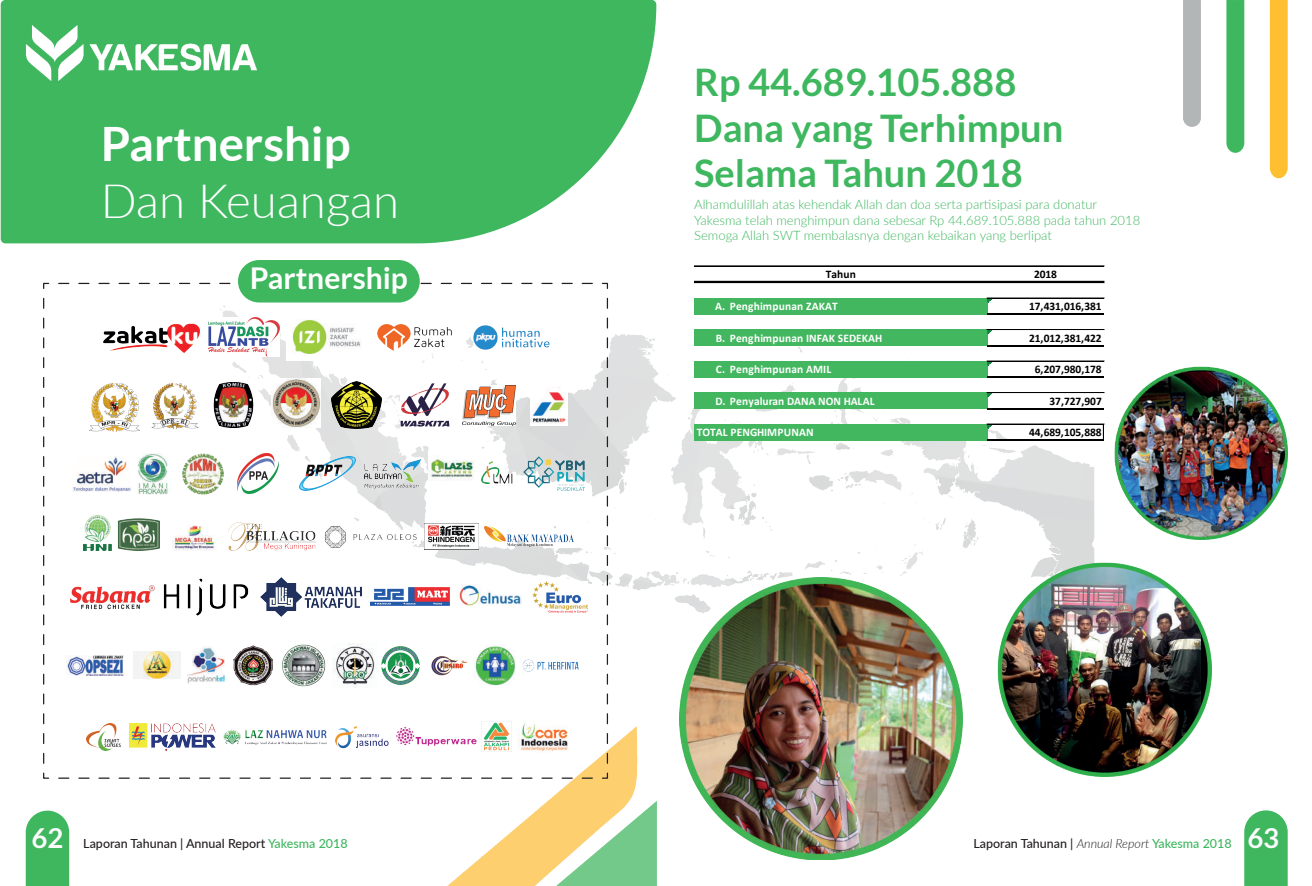
<style>
.page{position:relative;width:1312px;height:886px;background:#fff}
.page>*{position:absolute;margin:0;border:0;box-sizing:border-box;transform-origin:0 0}
.t1{font:700 47.38px "Lato";color:#fff}
.t2{font:300 47.38px "Lato";color:#fff}
.t3{font:700 38px/45.6px "Lato";color:#3eb75f}
.t4{font:700 30px "Lato";color:#fff}
.t5{font:300 13px/15.6px "Lato";color:#3eb75f}
.t6{font:500 12.5px "Lato";color:#231f20}
.t7{font:700 11.62px "Calibri";letter-spacing:.01em;color:#fff}
.t8{font:700 11.62px "Calibri";letter-spacing:-.005em;color:#000001}
.s1{font-weight:700;font-size:27.5px;color:#fbfbfc}
.s2{color:#3eb75f}
.s3{font-weight:300;font-style:italic}
</style>
<div class="page">
<img style="left:219px;top:305px;width:874px;height:319px">
<svg style="left:1px;top:0;width:655px;height:243px;background:#4fbd6d"></svg>
<img style="left:447px;top:727px;width:209px;height:159px">
<div style="left:1183px;top:0;width:17px;height:127px;background:#b2b6b6"></div>
<svg style="left:1226px;top:0;width:17px;height:153px;background:#45b965"></svg>
<div style="left:1269px;top:0;width:18px;height:178px;background:#febf31"></div>
<img style="left:1px;top:0;width:281px;height:107px">
<svg style="left:1244px;top:810px;width:43px;height:76px;background:#4bbc6a"></svg>
<svg style="left:26px;top:810px;width:43px;height:76px;background:#4bbb69"></svg>
<img style="left:517px;top:723px;width:54px;height:30px">
<img style="left:86px;top:723px;width:34px;height:27px">
<img style="left:482px;top:722px;width:29px;height:30px">
<img style="left:465px;top:317px;width:93px;height:40px">
<img style="left:331px;top:381px;width:50px;height:48px">
<img style="left:484px;top:526px;width:89px;height:20px">
<img style="left:299px;top:457px;width:56px;height:34px">
<img style="left:223px;top:729px;width:104px;height:16px">
<img style="left:90px;top:383px;width:49px;height:48px">
<img style="left:462px;top:386px;width:53px;height:39px">
<img style="left:67px;top:655px;width:56px;height:21px">
<img style="left:187px;top:647px;width:38px;height:37px">
<img style="left:530px;top:388px;width:37px;height:37px">
<img style="left:324px;top:526px;width:92px;height:21px">
<img style="left:523px;top:457px;width:61px;height:34px">
<img style="left:238px;top:454px;width:40px;height:40px">
<img style="left:375px;top:321px;width:79px;height:32px">
<img style="left:425px;top:523px;width:53px;height:26px">
<img style="left:396px;top:727px;width:81px;height:45px">
<img style="left:400px;top:383px;width:49px;height:43px">
<img style="left:103px;top:323px;width:97px;height:30px">
<img style="left:223px;top:522px;width:93px;height:28px">
<img style="left:134px;top:652px;width:46px;height:27px">
<img style="left:335px;top:726px;width:53px;height:23px">
<img style="left:208px;top:318px;width:71px;height:38px">
<img style="left:151px;top:382px;width:48px;height:47px">
<img style="left:457px;top:584px;width:68px;height:23px">
<img style="left:533px;top:582px;width:54px;height:30px">
<img style="left:522px;top:659px;width:57px;height:13px">
<img style="left:84px;top:515px;width:75px;height:36px">
<img style="left:172px;top:525px;width:43px;height:26px">
<img style="left:182px;top:453px;width:42px;height:42px">
<img style="left:137px;top:453px;width:31px;height:42px">
<img style="left:130px;top:723px;width:86px;height:27px">
<img style="left:286px;top:314px;width:80px;height:47px">
<img style="left:271px;top:379px;width:50px;height:49px">
<img style="left:213px;top:379px;width:55px;height:52px">
<img style="left:364px;top:459px;width:56px;height:29px">
<img style="left:428px;top:451px;width:46px;height:46px">
<img style="left:481px;top:462px;width:33px;height:24px">
<img style="left:370px;top:587px;width:79px;height:24px">
<hr style="left:385px;top:606px;width:50px;height:4px;background:#fff">
<img style="left:333px;top:644px;width:43px;height:44px">
<img style="left:431px;top:656px;width:36px;height:20px">
<img style="left:475px;top:645px;width:40px;height:41px">
<img style="left:381px;top:646px;width:39px;height:39px">
<img style="left:282px;top:644px;width:44px;height:43px">
<img style="left:233px;top:645px;width:40px;height:41px">
<img style="left:70px;top:585px;width:85px;height:25px">
<img style="left:163px;top:577px;width:89px;height:41px">
<img style="left:261px;top:577px;width:100px;height:40px">
<img style="left:73px;top:456px;width:57px;height:35px">
<img style="left:679px;top:577px;width:282px;height:282px">
<img style="left:996px;top:562px;width:215px;height:214px">
<img style="left:1114px;top:366px;width:173px;height:174px">
<hr style="left:1079px;top:524px;width:3px;height:39px;background:#d9dbd9">
<div style="left:694px;top:298px;width:293px;height:17px;background:#42b75f"></div>
<svg style="left:987px;top:299px;width:4px;height:4px"></svg>
<div style="left:694px;top:329px;width:293px;height:17px;background:#42b75f"></div>
<svg style="left:987px;top:330px;width:4px;height:4px"></svg>
<div style="left:694px;top:361px;width:293px;height:17px;background:#42b75f"></div>
<svg style="left:987px;top:362px;width:4px;height:4px"></svg>
<div style="left:694px;top:392px;width:293px;height:17px;background:#42b75f"></div>
<svg style="left:987px;top:393px;width:4px;height:4px"></svg>
<div style="left:694px;top:424px;width:293px;height:17px;background:#42b75f"></div>
<svg style="left:987px;top:425px;width:4px;height:4px"></svg>
<svg style="left:1102px;top:425px;width:2px;height:14px"></svg>
<hr style="left:694px;top:266px;width:409px;height:1px;background:#000001">
<hr style="left:694px;top:281px;width:409px;height:1px;background:#000001">
<hr style="left:694px;top:282px;width:409px;height:1px;background:#000001">
<hr style="left:694px;top:283px;width:409px;height:1px;background:#000001">
<hr style="left:986px;top:298px;width:117px;height:1px;background:#000001">
<hr style="left:986px;top:313px;width:117px;height:2px;background:#000001">
<hr style="left:986px;top:329px;width:117px;height:1px;background:#000001">
<hr style="left:986px;top:345px;width:117px;height:1px;background:#000001">
<hr style="left:986px;top:361px;width:117px;height:1px;background:#000001">
<hr style="left:986px;top:376px;width:117px;height:2px;background:#000001">
<hr style="left:986px;top:392px;width:117px;height:1px;background:#000001">
<hr style="left:986px;top:408px;width:117px;height:1px;background:#000001">
<hr style="left:986px;top:424px;width:117px;height:1px;background:#000001">
<hr style="left:986px;top:439px;width:117px;height:2px;background:#000001">
<svg style="left:43px;top:772px;width:549px;height:7px"></svg>
<svg style="left:43px;top:282px;width:7px;height:481px"></svg>
<svg style="left:59px;top:282px;width:549px;height:8px"></svg>
<svg style="left:601px;top:298px;width:7px;height:481px"></svg>
<div style="left:238px;top:260px;width:181px;height:42px;background:#3eb75f;border-radius:21px"></div>
<h1 class="t1" style="left:101px;top:117px;width:251px">Partnership</h1>
<h1 class="t2" style="left:101px;top:168px;width:300px">Dan Keuangan</h1>
<h3 class="t4" style="left:250px;top:261px;width:160px">Partnership</h3>
<h2 class="t3" style="left:694px;top:59px;width:370px">Rp 44.689.105.888<br>Dana yang Terhimpun<br>Selama Tahun 2018</h2>
<p class="t5" style="left:694px;top:196px;width:447px">Alhamdulillah atas kehendak Allah dan doa serta partisipasi para donatur<br>Yakesma telah menghimpun dana sebesar Rp 44.689.105.888 pada tahun 2018<br>Semoga Allah SWT membalasnya dengan kebaikan yang berlipat</p>
<p class="t8" style="left:1033px;top:267px;width:24px">2018</p>
<p class="t7" style="left:715px;top:299px;width:124px">A. Penghimpunan ZAKAT</p>
<p class="t8" style="left:1028px;top:299px;width:74px">17,431,016,381</p>
<p class="t7" style="left:715px;top:330px;width:168px">B. Penghimpunan INFAK SEDEKAH</p>
<p class="t8" style="left:1028px;top:330px;width:74px">21,012,381,422</p>
<p class="t7" style="left:715px;top:362px;width:117px">C. Penghimpunan AMIL</p>
<p class="t8" style="left:1034px;top:362px;width:68px">6,207,980,178</p>
<p class="t7" style="left:715px;top:393px;width:161px">D. Penyaluran DANA NON HALAL</p>
<p class="t8" style="left:1049px;top:393px;width:54px">37,727,907</p>
<p class="t8" style="left:1028px;top:425px;width:74px">44,689,105,888</p>
<p class="t8" style="left:825px;top:267px;width:32px">Tahun</p>
<p class="t7" style="left:696px;top:425px;width:118px">TOTAL PENGHIMPUNAN</p>
<p class="t6" style="left:31px;top:835px;width:317px"><span class="s1">62</span> Laporan Tahunan | Annual Report <span class="s2">Yakesma 2018</span></p>
<p class="t6" style="left:973px;top:834px;width:307px">Laporan Tahunan | <span class="s3">Annual Report</span> <span class="s2">Yakesma 2018</span> <span class="s1">63</span></p>
</div>
